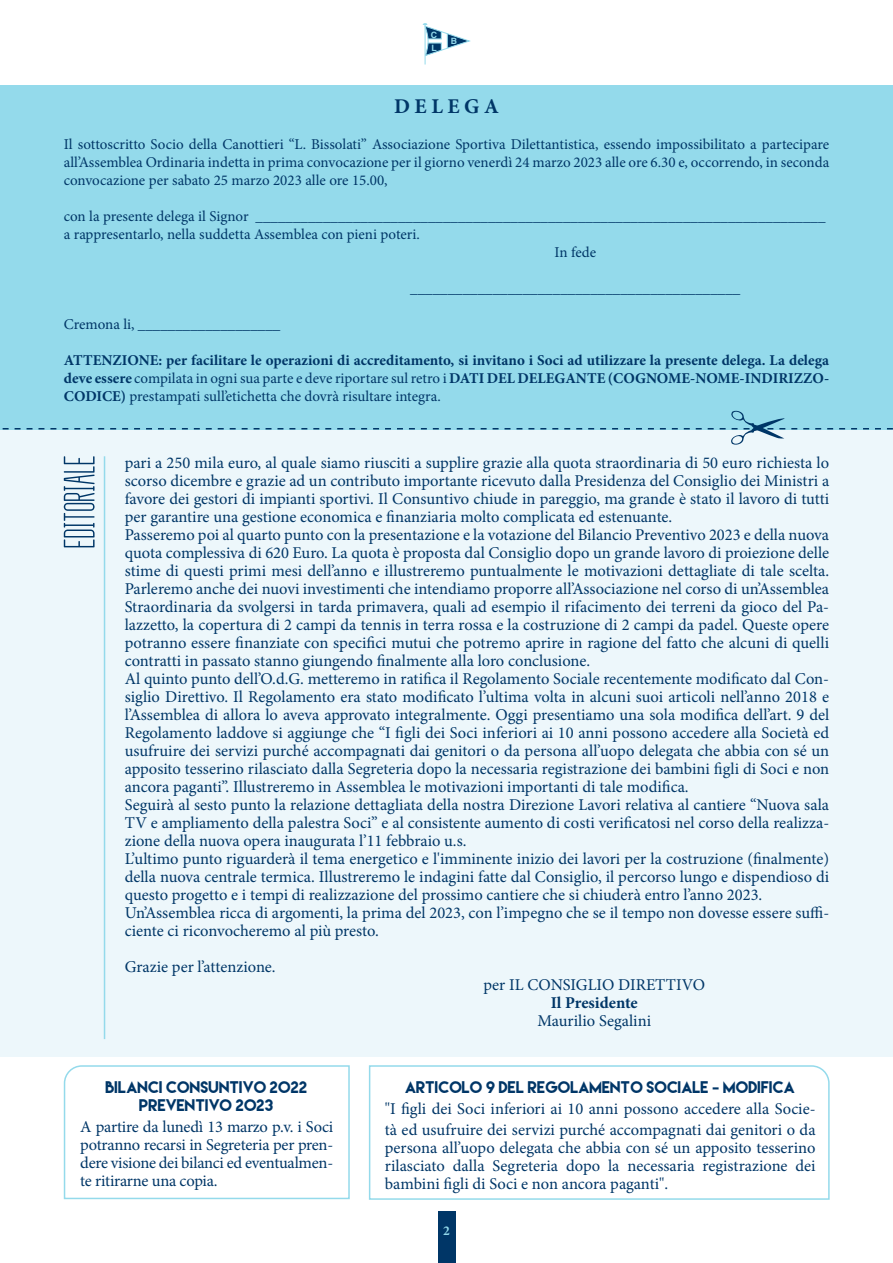
<style>
.page{position:relative;width:893px;height:1263px;background:#fff}
.page>*{position:absolute;margin:0;border:0;box-sizing:border-box;transform-origin:0 0}
.t1{font:700 21px "Minion Pro";color:#003667}
.t2{font:16.5px/18px "Minion Pro";color:#003667}
.t3{font:700 16.5px "Minion Pro";letter-spacing:-.005em;color:#003667}
.t4{font:15px/18px "Minion Pro";color:#003667;text-align:justify}
.t5{font:700 15px/18px "Minion Pro";color:#003667;text-align:justify}
.t6{font:15px/18px "Lemon Milk";color:#003667;text-align:center}
.t7{font:700 13.5px "Minion Pro";color:#94daeb}
.t8{font:700 8.7px/13px "Helvetica";color:#94daeb}
.s1{font-weight:400}
</style>
<div class="page">
<div style="left:0;top:429px;width:893px;height:628px;background:#edf7fb"></div>
<hr style="left:104px;top:456px;width:1px;height:583px;background:#94daeb">
<svg style="left:64px;top:456px;width:31px;height:91px"></svg>
<div style="left:0;top:85px;width:893px;height:344px;background:#94daeb"></div>
<svg style="left:0;top:410px;width:893px;height:35px"></svg>
<svg style="left:63px;top:1065px;width:287px;height:135px"></svg>
<svg style="left:368px;top:1065px;width:462px;height:135px"></svg>
<div style="left:438px;top:1211px;width:17px;height:52px;background:#003667"></div>
<hr style="left:425px;top:25px;width:1px;height:40px;background:#94daeb">
<svg style="left:422px;top:23px;width:48px;height:33px"></svg>
<p class="t8" style="left:431px;top:29px;width:8px">C<br>L</p>
<p class="t8" style="left:451px;top:35px;width:8px">B</p>
<p class="t1" style="left:394px;top:92px;width:106px">D E L E G A</p>
<p class="t4" style="left:64px;top:135px;width:767px">Il sottoscritto Socio della Canottieri “L. Bissolati” Associazione Sportiva Dilettantistica, essendo impossibilitato a partecipare all’Assemblea Ordinaria indetta in prima convocazione per il giorno venerdì 24 marzo 2023 alle ore 6.30 e, occorrendo, in seconda convocazione per sabato 25 marzo 2023 alle ore 15.00,</p>
<p class="t4" style="left:64px;top:207px;width:763px">con la presente delega il Signor ____________________________________________________________________________</p>
<p class="t4" style="left:64px;top:225px;width:358px">a rappresentarlo, nella suddetta Assemblea con pieni poteri.</p>
<p class="t4" style="left:555px;top:243px;width:43px">In fede</p>
<p class="t4" style="left:410px;top:279px;width:331px">____________________________________________</p>
<p class="t4" style="left:64px;top:315px;width:218px">Cremona li, ___________________</p>
<p class="t5" style="left:64px;top:351px;width:767px">ATTENZIONE: per facilitare le operazioni di accreditamento, si invitano i Soci ad utilizzare la presente delega. La delega deve essere <span class="s1">compilata in ogni sua parte e deve riportare sul retro i</span> DATI DEL DELEGANTE (COGNOME-NOME-INDIRIZZO-CODICE) <span class="s1">prestampati sull’etichetta che dovrà risultare integra.</span></p>
<p class="t2" style="left:125px;top:454px;width:706px">pari a 250 mila euro, al quale siamo riusciti a supplire grazie alla quota straordinaria di 50 euro richiesta lo scorso dicembre e grazie ad un contributo importante ricevuto dalla Presidenza del Consiglio dei Ministri a favore dei gestori di impianti sportivi. Il Consuntivo chiude in pareggio, ma grande è stato il lavoro di tutti per garantire una gestione economica e finanziaria molto complicata ed estenuante.<br>Passeremo poi al quarto punto con la presentazione e la votazione del Bilancio Preventivo 2023 e della nuova quota complessiva di 620 Euro. La quota è proposta dal Consiglio dopo un grande lavoro di proiezione delle stime di questi primi mesi dell’anno e illustreremo puntualmente le motivazioni dettagliate di tale scelta.<br>Parleremo anche dei nuovi investimenti che intendiamo proporre all’Associazione nel corso di un’Assemblea Straordinaria da svolgersi in tarda primavera, quali ad esempio il rifacimento dei terreni da gioco del Pa&shy;lazzetto, la copertura di 2 campi da tennis in terra rossa e la costruzione di 2 campi da padel. Queste opere potranno essere finanziate con specifici mutui che potremo aprire in ragione del fatto che alcuni di quelli contratti in passato stanno giungendo finalmente alla loro conclusione.<br>Al quinto punto dell’O.d.G. metteremo in ratifica il Regolamento Sociale recentemente modificato dal Con&shy;siglio Direttivo. Il Regolamento era stato modificato l’ultima volta in alcuni suoi articoli nell’anno 2018 e l’Assemblea di allora lo aveva approvato integralmente. Oggi presentiamo una sola modifica dell’art. 9 del Regolamento laddove si aggiunge che “I figli dei Soci inferiori ai 10 anni possono accedere alla Società ed usufruire dei servizi purché accompagnati dai genitori o da persona all’uopo delegata che abbia con sé un apposito tesserino rilasciato dalla Segreteria dopo la necessaria registrazione dei bambini figli di Soci e non ancora paganti”. Illustreremo in Assemblea le motivazioni importanti di tale modifica.<br>Seguirà al sesto punto la relazione dettagliata della nostra Direzione Lavori relativa al cantiere “Nuova sala TV e ampliamento della palestra Soci” e al consistente aumento di costi verificatosi nel corso della realizza&shy;zione della nuova opera inaugurata l’11 febbraio u.s.<br>L’ultimo punto riguarderà il tema energetico e l'imminente inizio dei lavori per la costruzione (finalmente) della nuova centrale termica. Illustreremo le indagini fatte dal Consiglio, il percorso lungo e dispendioso di questo progetto e i tempi di realizzazione del prossimo cantiere che si chiuderà entro l’anno 2023.<br>Un’Assemblea ricca di argomenti, la prima del 2023, con l’impegno che se il tempo non dovesse essere suffi&shy;ciente ci riconvocheremo al più presto.</p>
<p class="t2" style="left:125px;top:958px;width:152px">Grazie per l’attenzione.</p>
<p class="t2" style="left:483px;top:976px;width:223px">per IL CONSIGLIO DIRETTIVO</p>
<p class="t3" style="left:551px;top:991px;width:89px">Il Presidente</p>
<p class="t2" style="left:537px;top:1012px;width:115px">Maurilio Segalini</p>
<p class="t6" style="left:106px;top:1078px;width:203px">BILANCI CONSUNTIVO 2022<br>PREVENTIVO 2023</p>
<p class="t2" style="left:80px;top:1117px;width:255px;text-align:justify">A partire da lunedì 13 marzo p.v. i Soci potranno recarsi in Segreteria per pren&shy;dere visione dei bilanci ed eventualmen&shy;te ritirarne una copia.</p>
<p class="t6" style="left:405px;top:1078px;width:391px">ARTICOLO 9 DEL REGOLAMENTO SOCIALE - MODIFICA</p>
<p class="t2" style="left:385px;top:1098px;width:432px;line-height:21px">"I figli dei Soci inferiori ai 10 anni possono accedere alla Socie&shy;tà ed usufruire dei servizi purché accompagnati dai genitori o da</p>
<p class="t2" style="left:385px;top:1138px;width:432px;text-align:justify">persona all’uopo delegata che abbia con sé un apposito tesserino rilasciato dalla Segreteria dopo la necessaria registrazione dei bambini figli di Soci e non ancora paganti".</p>
<p class="t7" style="left:443px;top:1221px;width:8px">2</p>
</div>
